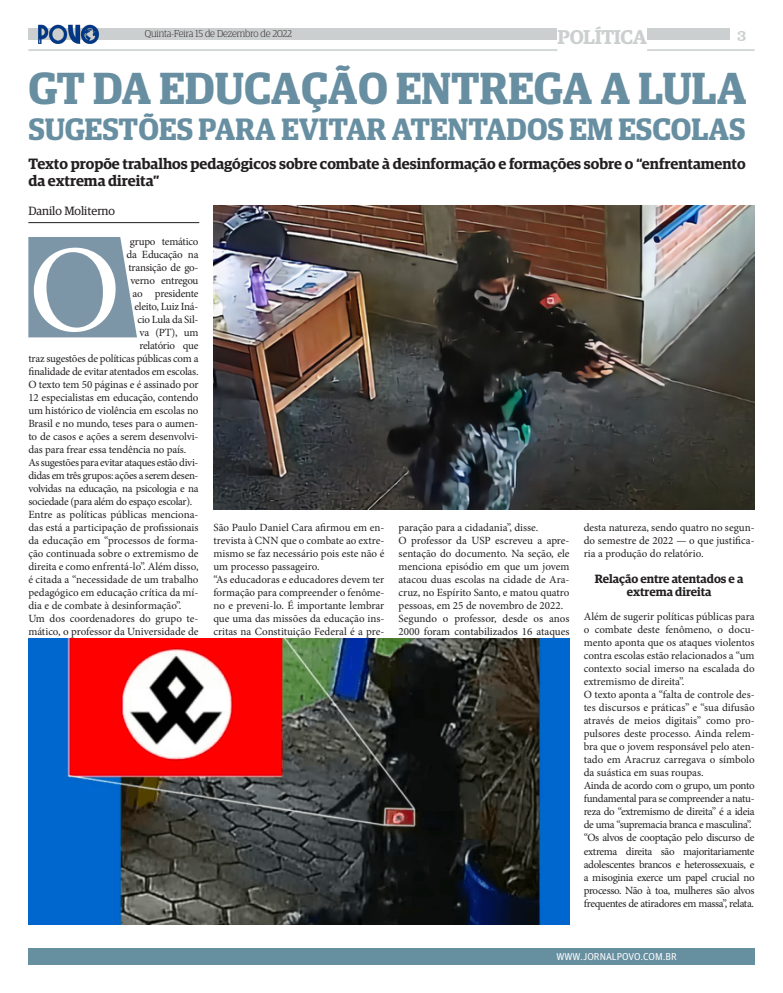
<style>
.page{position:relative;width:783px;height:993px;background:#fff}
.page>*{position:absolute;margin:0;border:0;box-sizing:border-box;transform-origin:0 0}
.t1{font:124px "Minion Pro";color:#fff}
.t2{font:600 45px "Guardian Egyptian Display";color:#678fa1}
.t3{font:600 31px "Guardian Egyptian Display";color:#678fa1}
.t4{font:600 20px "Guardian Egyptian";letter-spacing:-.02em;color:#cccfcf}
.t5{font:16px "Clarendon BT";color:#cccfcf}
.t6{font:600 15px/17px "Guardian Egyptian";color:#231f20}
.t7{font:600 12px/13px "Guardian Egyptian";color:#231f20;text-align:center}
.t8{font:12px "Guardian Egyptian";color:#231f20}
.t9{font:11px/13px "Minion Pro";letter-spacing:-.01em;color:#231f20;text-align:justify}
.t10{font:300 10px "Guardian Egyptian Display";letter-spacing:-.005em;color:#231f20}
.t11{font:10px "Guardian Agate Sans G1 D Regular";color:#fff}
</style>
<div class="page">
<div style="left:28px;top:947px;width:726px;height:17px;background:#668fa0"></div>
<div style="left:28px;top:28px;width:529px;height:12px;background:#cccfcf"></div>
<div style="left:647px;top:28px;width:82px;height:12px;background:#cccfcf"></div>
<hr style="left:647px;top:49px;width:107px;height:2px;background:#cccfcf">
<hr style="left:28px;top:49px;width:529px;height:2px;background:#cccfcf">
<hr style="left:28px;top:222px;width:171px;height:1px;background:#231f20">
<svg style="left:28px;top:237px;width:109px;height:100px;background:#869eae"></svg>
<img style="left:213px;top:205px;width:541px;height:304px">
<img style="left:28px;top:638px;width:541px;height:285px">
<img style="left:38px;top:24px;width:61px;height:20px">
<h3 class="t4" style="left:557px;top:22px;width:91px">POLÍTICA</h3>
<p class="t2" style="left:28px;top:64px;width:719px">GT DA EDUCAÇÃO ENTREGA A LULA</p>
<p class="t3" style="left:28px;top:112px;width:718px">SUGESTÕES PARA EVITAR ATENTADOS EM ESCOLAS</p>
<p class="t10" style="left:145px;top:28px;width:149px">Quinta-Feira 15 de Dezembro de 2022</p>
<h3 class="t5" style="left:736px;top:25px;width:11px">3</h3>
<p class="t6" style="left:28px;top:154px;width:718px">Texto propõe trabalhos pedagógicos sobre combate à desinformação e formações sobre o “enfrentamento da extrema direita”</p>
<p class="t8" style="left:28px;top:202px;width:88px">Danilo Moliterno</p>
<p class="t9" style="left:28px;top:235px;width:172px;text-align:right">grupo temático<br>da Educação na<br>transição de go-<br>verno entregou<br>ao presidente<br>eleito, Luiz Iná-<br>cio Lula da Sil-<br>va (PT), um<br>relatório que<br>traz sugestões de políticas públicas com a finalidade de evitar atentados em escolas.</p>
<p class="t9" style="left:28px;top:378px;width:172px">O texto tem 50 páginas e é assinado por 12 especialistas em educação, contendo um histórico de violência em escolas no Brasil e no mundo, teses para o aumen&shy;to de casos e ações a serem desenvolvi&shy;das para frear essa tendência no país.</p>
<p class="t9" style="left:28px;top:456px;width:172px">As sugestões para evitar ataques estão divi&shy;didas em três grupos: ações a serem desen&shy;volvidas na educação, na psicologia e na sociedade (para além do espaço escolar).</p>
<p class="t9" style="left:28px;top:508px;width:172px">Entre as políticas públicas menciona&shy;das está a participação de profissionais da educação em “processos de forma&shy;ção continuada sobre o extremismo de direita e como enfrentá-lo”. Além disso, é citada a “necessidade de um trabalho pedagógico em educação crítica da mí&shy;dia e de combate à desinformação”.</p>
<p class="t9" style="left:28px;top:612px;width:172px">Um dos coordenadores do grupo te&shy;mático, o professor da Universidade de</p>
<p class="t1" style="left:28px;top:207px;width:94px">O</p>
<p class="t9" style="left:213px;top:521px;width:172px">São Paulo Daniel Cara afirmou em en&shy;trevista à CNN que o combate ao extre&shy;mismo se faz necessário pois este não é um processo passageiro.</p>
<p class="t9" style="left:213px;top:573px;width:172px">“As educadoras e educadores devem ter formação para compreender o fenôme&shy;no e preveni-lo. É importante lembrar que uma das missões da educação ins&shy;critas na Constituição Federal é a pre-</p>
<p class="t9" style="left:398px;top:521px;width:141px">paração para a cidadania”, disse.</p>
<p class="t9" style="left:398px;top:534px;width:172px">O professor da USP escreveu a apre&shy;sentação do documento. Na seção, ele menciona episódio em que um jovem atacou duas escolas na cidade de Ara&shy;cruz, no Espírito Santo, e matou quatro pessoas, em 25 de novembro de 2022.</p>
<p class="t9" style="left:398px;top:612px;width:172px">Segundo o professor, desde os anos<br>2000 foram contabilizados 16 ataques</p>
<p class="t9" style="left:583px;top:521px;width:172px">desta natureza, sendo quatro no segun&shy;do semestre de 2022 — o que justifica&shy;ria a produção do relatório.</p>
<p class="t7" style="left:594px;top:571px;width:150px">Relação entre atentados e a extrema direita</p>
<p class="t9" style="left:583px;top:610px;width:172px">Além de sugerir políticas públicas para o combate deste fenômeno, o docu&shy;mento aponta que os ataques violentos contra escolas estão relacionados a “um contexto social imerso na escalada do extremismo de direita”.</p>
<p class="t9" style="left:583px;top:688px;width:172px">O texto aponta a “falta de controle des&shy;tes discursos e práticas” e “sua difusão através de meios digitais” como pro&shy;pulsores deste processo. Ainda relem&shy;bra que o jovem responsável pelo aten&shy;tado em Aracruz carregava o símbolo da suástica em suas roupas.</p>
<p class="t9" style="left:583px;top:779px;width:172px">Ainda de acordo com o grupo, um ponto fundamental para se compreender a natu&shy;reza do “extremismo de direita” é a ideia de uma “supremacia branca e masculina”.</p>
<p class="t9" style="left:583px;top:831px;width:172px">“Os alvos de cooptação pelo discurso de extrema direita são majoritariamente adolescentes brancos e heterossexuais, e a misoginia exerce um papel crucial no processo. Não à toa, mulheres são alvos frequentes de atiradores em massa”, relata.</p>
<p class="t11" style="left:556px;top:949px;width:122px">WWW.JORNALPOVO.COM.BR</p>
</div>
